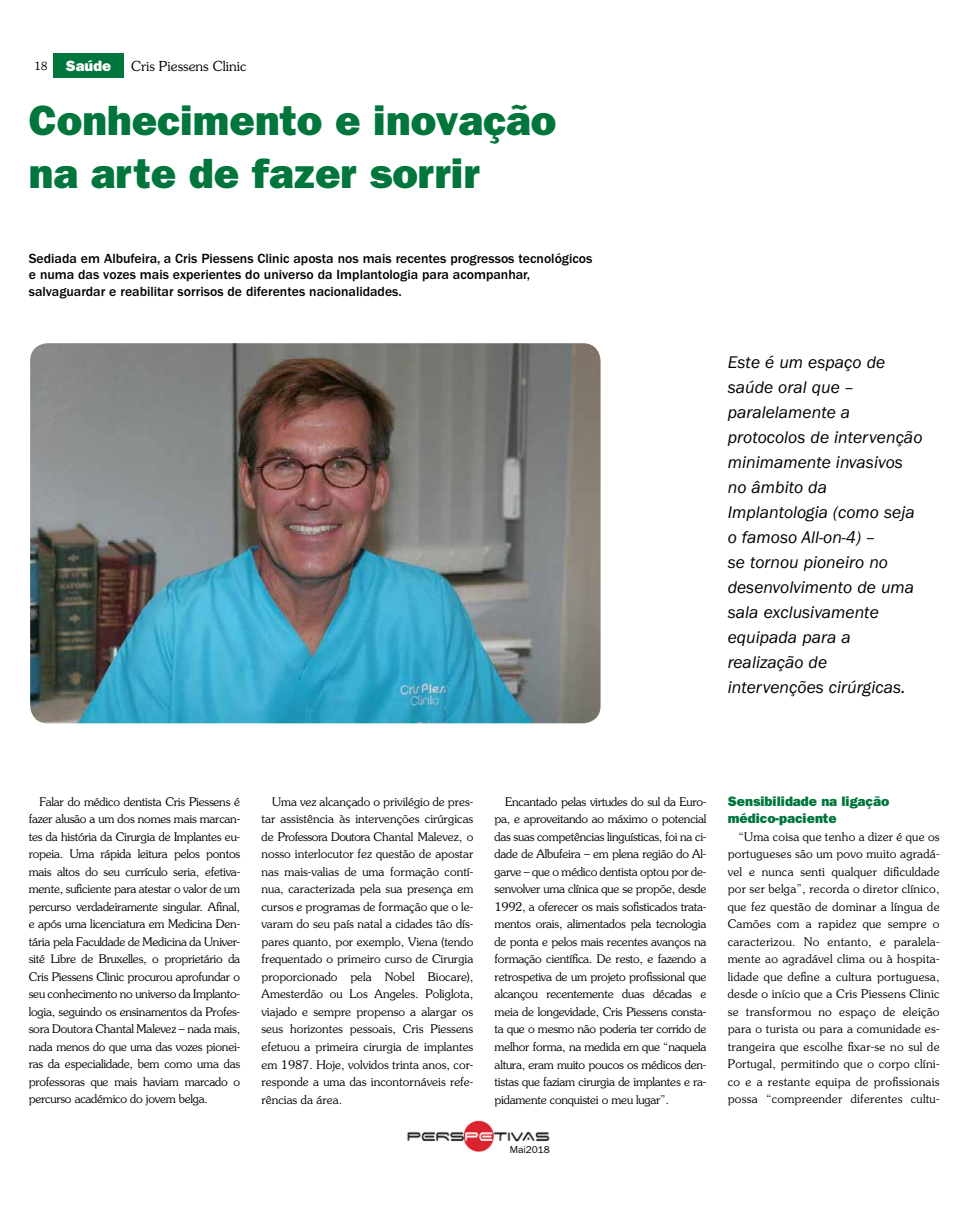
<style>
.page{position:relative;width:968px;height:1205px;background:#fff}
.page>*{position:absolute;margin:0;border:0;box-sizing:border-box;transform-origin:0 0}
.t1{font:42.5px/52.5px "ITC Franklin Gothic Std Hvy";color:#00763c}
.t2{font:italic 17.5px/25px "ITC Franklin Gothic Std";color:#000}
.t3{font:15px "ITC Franklin Gothic Std Hvy";color:#fff}
.t4{font:500 13.75px/16.2px "ITC Franklin Gothic Std";color:#000}
.t5{font:13.75px/17.5px "ITC Franklin Gothic Std Hvy";color:#00763c}
.t6{font:300 13.75px "Souvenir Std";color:#000}
.t7{font:300 11.88px/17.5px "Souvenir Std";color:#000;text-align:justify}
.t8{font:10px "ITC Franklin Gothic Std";color:#000}
.s1{font-family:"Souvenir Std";font-weight:300;font-size:11.25px;color:#000}
</style>
<div class="page">
<div style="left:53px;top:53px;width:71px;height:25px;background:#00763c"></div>
<img style="left:407px;top:1121px;width:143px;height:31px">
<img style="left:30px;top:343px;width:570px;height:380px">
<p class="t3" style="left:34px;top:56px;width:79px"><span class="s1">18</span> Saúde</p>
<p class="t6" style="left:131px;top:58px;width:117px">Cris Piessens Clinic</p>
<h1 class="t1" style="left:29px;top:94px;width:529px">Conhecimento e inovação na arte de fazer sorrir</h1>
<p class="t4" style="left:29px;top:251px;width:565px">Sediada em Albufeira, a Cris Piessens Clinic aposta nos mais recentes progressos tecnológicos e numa das vozes mais experientes do universo da Implantologia para acompanhar, salvaguardar e reabilitar sorrisos de diferentes nacionalidades.</p>
<p class="t2" style="left:727px;top:350px;width:196px">Este é um espaço de saúde oral que – paralelamente a protocolos de intervenção minimamente invasivos no âmbito da<br>Implantologia (como seja o famoso All-on-4) –<br>se tornou pioneiro no desenvolvimento de uma sala exclusivamente equipada para a realização de intervenções cirúrgicas.</p>
<p class="t7" style="left:29px;top:793px;width:213px;text-indent:11px">Falar do médico dentista Cris Piessens é fazer alusão a um dos nomes mais marcan&shy;tes da história da Cirurgia de Implantes eu&shy;ropeia. Uma rápida leitura pelos pontos mais altos do seu currículo seria, efetiva&shy;mente, suficiente para atestar o valor de um percurso verdadeiramente singular. Afinal, e após uma licenciatura em Medicina Den&shy;tária pela Faculdade de Medicina da Univer&shy;sité Libre de Bruxelles, o proprietário da Cris Piessens Clinic procurou aprofundar o seu conhecimento no universo da Implanto&shy;logia, seguindo os ensinamentos da Profes&shy;sora Doutora Chantal Malevez – nada mais, nada menos do que uma das vozes pionei&shy;ras da especialidade, bem como uma das professoras que mais haviam marcado o percurso académico do jovem belga.</p>
<p class="t7" style="left:494px;top:793px;width:213px;text-indent:11px">Encantado pelas virtudes do sul da Euro&shy;pa, e aproveitando ao máximo o potencial das suas competências linguísticas, foi na ci&shy;dade de Albufeira – em plena região do Al&shy;garve – que o médico dentista optou por de&shy;senvolver uma clínica que se propõe, desde 1992, a oferecer os mais sofisticados trata&shy;mentos orais, alimentados pela tecnologia de ponta e pelos mais recentes avanços na formação científica. De resto, e fazendo a retrospetiva de um projeto profissional que alcançou recentemente duas décadas e meia de longevidade, Cris Piessens consta&shy;ta que o mesmo não poderia ter corrido de melhor forma, na medida em que “naquela altura, eram muito poucos os médicos den&shy;tistas que faziam cirurgia de implantes e ra&shy;pidamente conquistei o meu lugar”.</p>
<p class="t5" style="left:727px;top:792px;width:163px">Sensibilidade na ligação médico-paciente</p>
<p class="t7" style="left:261px;top:793px;width:213px;text-indent:11px">Uma vez alcançado o privilégio de pres&shy;tar assistência às intervenções cirúrgicas de Professora Doutora Chantal Malevez, o nosso interlocutor fez questão de apostar nas mais-valias de uma formação contí&shy;nua, caracterizada pela sua presença em cursos e programas de formação que o le&shy;varam do seu país natal a cidades tão dís&shy;pares quanto, por exemplo, Viena (tendo frequentado o primeiro curso de Cirurgia proporcionado pela Nobel Biocare), Amesterdão ou Los Angeles. Poliglota, viajado e sempre propenso a alargar os seus horizontes pessoais, Cris Piessens efetuou a primeira cirurgia de implantes em 1987. Hoje, volvidos trinta anos, cor&shy;responde a uma das incontornáveis refe&shy;rências da área.</p>
<p class="t7" style="left:727px;top:828px;width:213px;text-indent:11px">“Uma coisa que tenho a dizer é que os portugueses são um povo muito agradá&shy;vel e nunca senti qualquer dificuldade por ser belga”, recorda o diretor clínico, que fez questão de dominar a língua de Camões com a rapidez que sempre o caracterizou. No entanto, e paralela&shy;mente ao agradável clima ou à hospita&shy;lidade que define a cultura portuguesa, desde o início que a Cris Piessens Clinic se transformou no espaço de eleição para o turista ou para a comunidade es&shy;trangeira que escolhe fixar-se no sul de Portugal, permitindo que o corpo clíni&shy;co e a restante equipa de profissionais possa “compreender diferentes cultu-</p>
<p class="t8" style="left:510px;top:1143px;width:41px">Mai2018</p>
</div>
